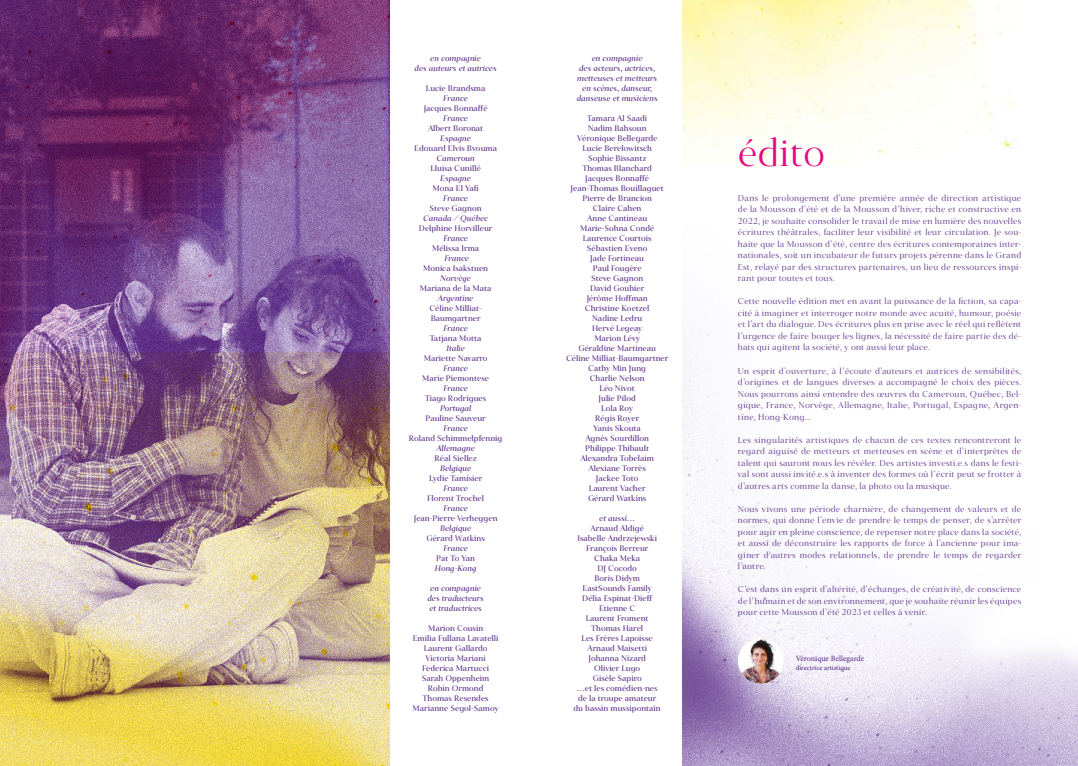
<style>
.page{position:relative;width:1078px;height:766px;background:#fff}
.page>*{position:absolute;margin:0;border:0;box-sizing:border-box;transform-origin:0 0}
.t1{font:300 37.9px "Carot Display";color:#e5077d}
.t2{font:300 8.5px/11.5px "Carot Display";letter-spacing:.025em;color:#542583;text-align:justify}
.t3{font:8px/10px "Carot Display";color:#542583;text-align:center}
.t4{font:italic 8px/10px "Carot Display";color:#542583;text-align:center}
.t5{font:8px "Minion Pro";color:#542583}
.t6{font:7px "Minion Pro";color:#542583}
</style>
<div class="page">
<img style="left:682px;top:485px;width:395px;height:280px">
<img style="left:682px;top:0;width:335px;height:485px">
<img style="left:0;top:0;width:389px;height:765px">
<img style="left:737px;top:638px;width:46px;height:45px;border-radius:23px">
<p class="t4" style="left:414px;top:53px;width:84px">en compagnie<br>des auteurs et autrices</p>
<p class="t3" style="left:426px;top:83px;width:61px">Lucie Brandsma</p>
<p class="t4" style="left:443px;top:93px;width:26px">France</p>
<p class="t3" style="left:423px;top:103px;width:65px">Jacques Bonnaffé</p>
<p class="t4" style="left:443px;top:113px;width:26px">France</p>
<p class="t3" style="left:428px;top:123px;width:57px">Albert Boronat</p>
<p class="t4" style="left:440px;top:133px;width:32px">Espagne</p>
<p class="t3" style="left:414px;top:143px;width:84px">Edouard Elvis Bvouma</p>
<p class="t4" style="left:436px;top:153px;width:40px">Cameroun</p>
<p class="t3" style="left:430px;top:163px;width:52px">Lluïsa Cunillé</p>
<p class="t4" style="left:440px;top:173px;width:32px">Espagne</p>
<p class="t3" style="left:432px;top:183px;width:48px">Mona El Yafi</p>
<p class="t4" style="left:443px;top:193px;width:26px">France</p>
<p class="t3" style="left:429px;top:203px;width:54px">Steve Gagnon</p>
<p class="t4" style="left:423px;top:213px;width:67px">Canada / Québec</p>
<p class="t3" style="left:419px;top:223px;width:75px">Delphine Horvilleur</p>
<p class="t4" style="left:443px;top:233px;width:26px">France</p>
<p class="t3" style="left:432px;top:243px;width:49px">Mélissa Irma</p>
<p class="t4" style="left:444px;top:253px;width:26px">France</p>
<p class="t3" style="left:423px;top:263px;width:66px">Monica Isakstuen</p>
<p class="t4" style="left:440px;top:273px;width:32px">Norvège</p>
<p class="t3" style="left:419px;top:283px;width:73px">Mariana de la Mata</p>
<p class="t4" style="left:438px;top:293px;width:37px">Argentine</p>
<p class="t3" style="left:429px;top:303px;width:54px;text-align:left">Céline Milliat-<br>Baumgartner</p>
<p class="t4" style="left:443px;top:323px;width:26px">France</p>
<p class="t3" style="left:429px;top:333px;width:53px">Tatjana Motta</p>
<p class="t4" style="left:446px;top:343px;width:20px">Italie</p>
<p class="t3" style="left:423px;top:353px;width:65px">Mariette Navarro</p>
<p class="t4" style="left:443px;top:363px;width:26px">France</p>
<p class="t3" style="left:422px;top:373px;width:68px">Marie Piemontese</p>
<p class="t4" style="left:443px;top:383px;width:26px">France</p>
<p class="t3" style="left:425px;top:393px;width:63px">Tiago Rodrigues</p>
<p class="t4" style="left:440px;top:403px;width:33px">Portugal</p>
<p class="t3" style="left:425px;top:413px;width:62px">Pauline Sauveur</p>
<p class="t4" style="left:443px;top:423px;width:26px">France</p>
<p class="t3" style="left:408px;top:433px;width:95px">Roland Schimmelpfennig</p>
<p class="t4" style="left:436px;top:443px;width:40px">Allemagne</p>
<p class="t3" style="left:434px;top:453px;width:44px">Réal Siellez</p>
<p class="t4" style="left:440px;top:463px;width:33px">Belgique</p>
<p class="t3" style="left:429px;top:473px;width:55px">Lydie Tamisier</p>
<p class="t4" style="left:443px;top:483px;width:26px">France</p>
<p class="t3" style="left:427px;top:493px;width:58px">Florent Trochel</p>
<p class="t4" style="left:443px;top:503px;width:26px">France</p>
<p class="t3" style="left:413px;top:513px;width:85px">Jean-Pierre Verheggen</p>
<p class="t4" style="left:440px;top:523px;width:33px">Belgique</p>
<p class="t3" style="left:426px;top:533px;width:60px">Gérard Watkins</p>
<p class="t4" style="left:443px;top:543px;width:26px">France</p>
<p class="t3" style="left:436px;top:553px;width:40px">Pat To Yan</p>
<p class="t4" style="left:435px;top:563px;width:43px">Hong-Kong</p>
<p class="t4" style="left:427px;top:583px;width:58px">en compagnie des traducteurs et traductrices</p>
<p class="t3" style="left:412px;top:623px;width:88px">Marion Cousin<br>Emilia Fullana Lavatelli<br>Laurent Gallardo<br>Victoria Mariani<br>Federica Martucci<br>Sarah Oppenheim<br>Robin Ormond<br>Thomas Resendes<br>Marianne Segol-Samoy</p>
<p class="t4" style="left:576px;top:53px;width:82px">en compagnie<br>des acteurs, actrices, metteuses et metteurs en scènes, danseur, danseuse et musiciens</p>
<p class="t3" style="left:566px;top:113px;width:104px">Tamara Al Saadi<br>Nadim Bahsoun<br>Véronique Bellegarde<br>Lucie Berelowitsch<br>Sophie Bissantz<br>Thomas Blanchard<br>Jacques Bonnaffé<br>Jean-Thomas Bouillaguet<br>Pierre de Brancion<br>Claire Cahen<br>Anne Cantineau<br>Marie-Sohna Condé<br>Laurence Courtois<br>Sébastien Eveno<br>Jade Fortineau<br>Paul Fougère<br>Steve Gagnon<br>David Gouhier<br>Jérôme Hoffman<br>Christine Koetzel<br>Nadine Ledru<br>Hervé Legeay<br>Marion Lévy<br>Géraldine Martineau<br>Céline Milliat-Baumgartner<br>Cathy Min Jung<br>Charlie Nelson<br>Léo Nivot<br>Julie Pilod<br>Lola Roy<br>Régis Royer<br>Yanis Skouta<br>Agnès Sourdillon<br>Philippe Thibault<br>Alexandra Tobelaim<br>Alexiane Torrès<br>Jackee Toto<br>Laurent Vacher<br>Gérard Watkins</p>
<p class="t4" style="left:599px;top:513px;width:37px">et aussi…</p>
<p class="t3" style="left:573px;top:523px;width:89px">Arnaud Aldigé<br>Isabelle Andrzejewski<br>François Berreur<br>Chaka Meka<br>DJ Cocodo<br>Boris Didym<br>EastSounds Family<br>Délia Espinat-Dieff<br>Etienne C<br>Laurent Froment<br>Thomas Harel<br>Les Frères Lapoisse<br>Arnaud Maïsetti<br>Johanna Nizard<br>Olivier Lugo<br>Gisèle Sapiro<br>…et les comédien-nes de la troupe amateur du bassin mussipontain</p>
<h1 class="t1" style="left:737px;top:132px;width:89px">édito</h1>
<p class="t2" style="left:737px;top:192px;width:285px">Dans le prolongement d’une première année de direction artistique de la Mousson d’été et de la Mousson d’hiver, riche et constructive en 2022, je souhaite consolider le travail de mise en lumière des nouvelles écritures théâtrales, faciliter leur visibilité et leur circulation. Je sou&shy;haite que la Mousson d’été, centre des écritures contemporaines inter&shy;nationales, soit un incubateur de futurs projets pérenne dans le Grand Est, relayé par des structures partenaires, un lieu de ressources inspi&shy;rant pour toutes et tous.</p>
<p class="t2" style="left:737px;top:296px;width:285px">Cette nouvelle édition met en avant la puissance de la fiction, sa capa&shy;cité à imaginer et interroger notre monde avec acuité, humour, poésie et l’art du dialogue. Des écritures plus en prise avec le réel qui reflètent l’urgence de faire bouger les lignes, la nécessité de faire partie des dé&shy;bats qui agitent la société, y ont aussi leur place.</p>
<p class="t2" style="left:737px;top:365px;width:285px">Un esprit d’ouverture, à l’écoute d’auteurs et autrices de sensibilités, d’origines et de langues diverses a accompagné le choix des pièces.<br>Nous pourrons ainsi entendre des œuvres du Cameroun, Québec, Bel&shy;gique, France, Norvège, Allemagne, Italie, Portugal, Espagne, Argen&shy;tine, Hong-Kong...</p>
<p class="t2" style="left:737px;top:434px;width:285px">Les singularités artistiques de chacun de ces textes rencontreront le regard aiguisé de metteurs et metteuses en scène et d’interprètes de talent qui sauront nous les révéler. Des artistes investi.e.s dans le festi&shy;val sont aussi invité.e.s à inventer des formes où l’écrit peut se frotter à d’autres arts comme la danse, la photo ou la musique.</p>
<p class="t2" style="left:737px;top:503px;width:285px">Nous vivons une période charnière, de changement de valeurs et de normes, qui donne l’envie de prendre le temps de penser, de s’arrêter pour agir en pleine conscience, de repenser notre place dans la société, et aussi de déconstruire les rapports de force à l’ancienne pour ima&shy;giner d’autres modes relationnels, de prendre le temps de regarder l’autre.</p>
<p class="t2" style="left:737px;top:583px;width:285px">C’est dans un esprit d’altérité, d’échanges, de créativité, de conscience de l’humain et de son environnement, que je souhaite réunir les équipes pour cette Mousson d’été 2023 et celles à venir.</p>
<p class="t5" style="left:795px;top:653px;width:70px">Véronique Bellegarde</p>
<p class="t6" style="left:795px;top:662px;width:56px">directrice artistique</p>
</div>
